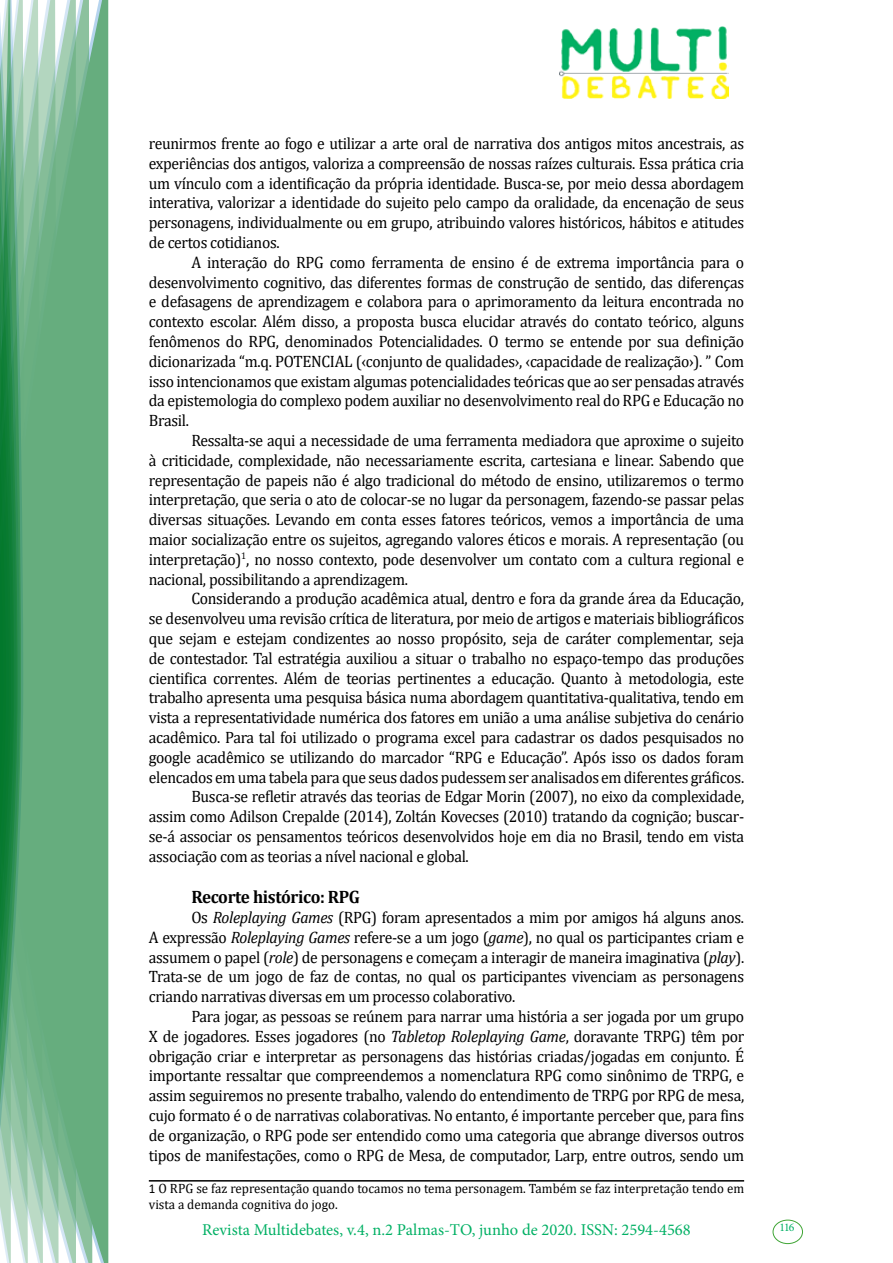
<style>
.page{position:relative;width:893px;height:1263px;background:#fff}
.page>*{position:absolute;margin:0;border:0;box-sizing:border-box;transform-origin:0 0}
.t1{font:700 18px "Cambria";letter-spacing:-.02em;color:#000;scale:.95 1}
.t2{font:16.5px/19.8px "Cambria";letter-spacing:-.02em;color:#000;text-align:justify;scale:.95 1}
.t3{font:16.5px "Minion Pro";color:#00b064}
.t4{font:13.5px/16.2px "Cambria";color:#000;scale:.96 1}
.t5{font:11.7px "Minion Pro";color:#00b064}
.s1{font-style:italic}
.s2{font-family:"Calibri"}
</style>
<div class="page">
<img style="left:559px;top:26px;width:169px;height:72px">
<div style="left:95px;top:0;width:14px;height:1263px;background:#66ad7e"></div>
<svg style="left:79px;top:0;width:16px;height:1263px;background:#6cb083"></svg>
<svg style="left:62px;top:0;width:17px;height:1263px;background:#6fb287"></svg>
<svg style="left:45px;top:0;width:17px;height:1263px;background:#77b68d"></svg>
<svg style="left:30px;top:0;width:15px;height:1263px;background:#7bb891"></svg>
<svg style="left:0;top:0;width:30px;height:1263px;background:#5ba779"></svg>
<div style="left:772px;top:1219px;width:31px;height:25px;border:1px solid #3fa535;border-radius:50%"></div>
<hr style="left:149px;top:1180px;width:595px;height:1px;background:#000">
<p class="t2" style="left:149px;top:133px;width:628px">reunirmos frente ao fogo e utilizar a arte oral de narrativa dos antigos mitos ancestrais, as experiências dos antigos, valoriza a compreensão de nossas raízes culturais. Essa prática cria um vínculo com a identificação da própria identidade. Busca-se, por meio dessa abordagem interativa, valorizar a identidade do sujeito pelo campo da oralidade, da encenação de seus personagens, individualmente ou em grupo, atribuindo valores históricos, hábitos e atitudes de certos cotidianos.</p>
<p class="t2" style="left:149px;top:252px;width:628px;text-indent:43px">A interação do RPG como ferramenta de ensino é de extrema importância para o desenvolvimento cognitivo, das diferentes formas de construção de sentido, das diferenças e defasagens de aprendizagem e colabora para o aprimoramento da leitura encontrada no contexto escolar. Além disso, a proposta busca elucidar através do contato teórico, alguns fenômenos do RPG, denominados Potencialidades. O termo se entende por sua definição dicionarizada “m.q. POTENCIAL (‹conjunto de qualidades›, ‹capacidade de realização›). ” Com isso intencionamos que existam algumas potencialidades teóricas que ao ser pensadas através da epistemologia do complexo podem auxiliar no desenvolvimento real do RPG e Educação no Brasil.</p>
<p class="t2" style="left:149px;top:430px;width:628px;text-indent:43px">Ressalta-se aqui a necessidade de uma ferramenta mediadora que aproxime o sujeito à criticidade, complexidade, não necessariamente escrita, cartesiana e linear. Sabendo que representação de papeis não é algo tradicional do método de ensino, utilizaremos o termo interpretação, que seria o ato de colocar-se no lugar da personagem, fazendo-se passar pelas diversas situações. Levando em conta esses fatores teóricos, vemos a importância de uma maior socialização entre os sujeitos, agregando valores éticos e morais. A representação (ou interpretação)<sup>1</sup>, no nosso contexto, pode desenvolver um contato com a cultura regional e nacional, possibilitando a aprendizagem.</p>
<p class="t2" style="left:191px;top:589px;width:583px">Considerando a produção acadêmica atual, dentro e fora da grande área da Educação,</p>
<p class="t2" style="left:149px;top:609px;width:628px">se desenvolveu uma revisão crítica de literatura, por meio de artigos e materiais bibliográficos</p>
<p class="t2" style="left:149px;top:628px;width:628px">que sejam e estejam condizentes ao nosso propósito, seja de caráter complementar, seja</p>
<p class="t2" style="left:149px;top:648px;width:628px">de contestador. Tal estratégia auxiliou a situar o trabalho no espaço-tempo das produções</p>
<p class="t2" style="left:149px;top:668px;width:628px">cientifica correntes. Além de teorias pertinentes a educação. Quanto à metodologia, este</p>
<p class="t2" style="left:149px;top:688px;width:628px">trabalho apresenta uma pesquisa básica numa abordagem quantitativa-qualitativa, tendo em</p>
<p class="t2" style="left:149px;top:708px;width:628px">vista a representatividade numérica dos fatores em união a uma análise subjetiva do cenário</p>
<p class="t2" style="left:149px;top:727px;width:628px">acadêmico. Para tal foi utilizado o programa excel para cadastrar os dados pesquisados no</p>
<p class="t2" style="left:149px;top:747px;width:628px">google acadêmico se utilizando do marcador “RPG e Educação”. Após isso os dados foram</p>
<p class="t2" style="left:149px;top:767px;width:628px">elencados em uma tabela para que seus dados pudessem ser analisados em diferentes gráficos.</p>
<p class="t2" style="left:191px;top:787px;width:583px">Busca-se refletir através das teorias de Edgar Morin (2007), no eixo da complexidade,</p>
<p class="t2" style="left:149px;top:807px;width:628px">assim como Adilson Crepalde (2014), Zoltán Kovecses (2010) tratando da cognição; buscar-</p>
<p class="t2" style="left:149px;top:826px;width:628px">se-á associar os pensamentos teóricos desenvolvidos hoje em dia no Brasil, tendo em vista</p>
<p class="t2" style="left:149px;top:846px;width:338px">associação com as teorias a nível nacional e global.</p>
<p class="t1" style="left:191px;top:884px;width:179px">Recorte histórico: RPG</p>
<p class="t2" style="left:149px;top:907px;width:628px;text-indent:43px">Os <span class="s1">Roleplaying Games</span> (RPG) foram apresentados a mim por amigos há alguns anos.<br>A expressão <span class="s1">Roleplaying Games</span> refere-se a um jogo (<span class="s1">game</span>), no qual os participantes criam e assumem o papel (<span class="s1">role</span>) de personagens e começam a interagir de maneira imaginativa (<span class="s1">play</span>).<br>Trata-se de um jogo de faz de contas, no qual os participantes vivenciam as personagens criando narrativas diversas em um processo colaborativo.</p>
<p class="t2" style="left:149px;top:1006px;width:628px;text-indent:43px">Para jogar, as pessoas se reúnem para narrar uma história a ser jogada por um grupo X de jogadores. Esses jogadores (no <span class="s1">Tabletop Roleplaying Game</span>, doravante TRPG) têm por obrigação criar e interpretar as personagens das histórias criadas/jogadas em conjunto. É importante ressaltar que compreendemos a nomenclatura RPG como sinônimo de TRPG, e assim seguiremos no presente trabalho, valendo do entendimento de TRPG por RPG de mesa, cujo formato é o de narrativas colaborativas. No entanto, é importante perceber que, para fins de organização, o RPG pode ser entendido como uma categoria que abrange diversos outros tipos de manifestações, como o RPG de Mesa, de computador, Larp, entre outros, sendo um</p>
<p class="t4" style="left:149px;top:1180px;width:622px"><span class="s2">1</span> O RPG se faz representação quando tocamos no tema personagem. Também se faz interpretação tendo em vista a demanda cognitiva do jogo.</p>
<p class="t3" style="left:202px;top:1218px;width:490px">Revista Multidebates, v.4, n.2 Palmas-TO, junho de 2020. ISSN: 2594-4568</p>
<p class="t5" style="left:779px;top:1219px;width:16px">116</p>
</div>
